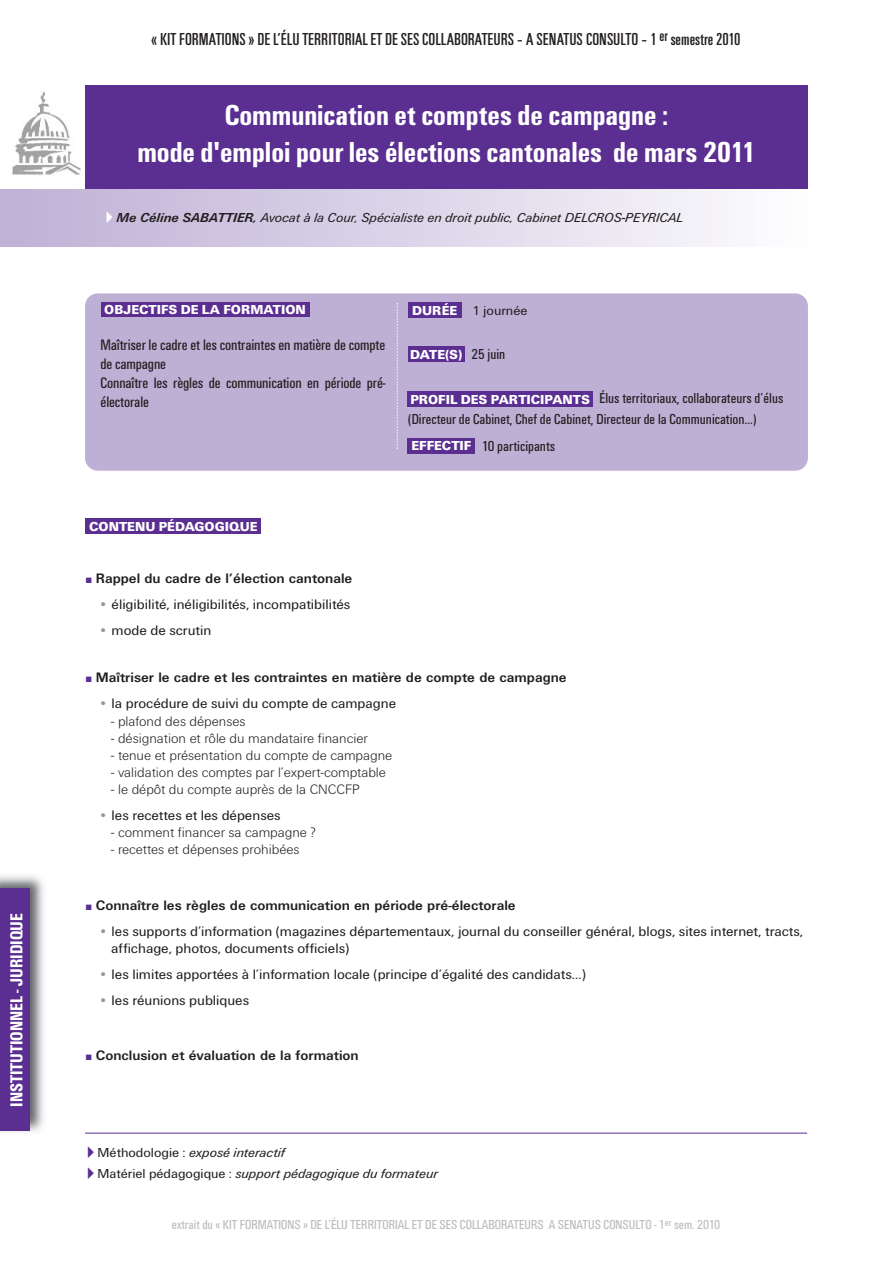
<style>
.page{position:relative;width:893px;height:1263px;background:#fff}
.page>*{position:absolute;margin:0;border:0;box-sizing:border-box;transform-origin:0 0}
.t1{font:700 condensed 30px/36px "Unitus T";color:#fff;text-align:center}
.t2{font:condensed 18px "Unitus T";color:#231f20}
.t3{font:700 condensed 18px "Unitus T";color:#fff}
.t4{font:condensed 15.75px/18.9px "Unitus T";letter-spacing:-.01em;color:#231f20}
.t5{font:condensed 15px/20.5px "Unitus T";color:#231f20}
.t6{font:14.25px/17.1px "Unitus T";color:#231f20}
.t7{font:300 14.25px "Unitus T";color:#231f20}
.t8{font:700 14.25px "Unitus T";color:#231f20}
.t9{font:italic 13.5px "Unitus T";color:#231f20}
.t10{font:condensed 13.5px "Unitus T";color:#bcbdc0}
.t11{font:900 13.5px "Unitus T";color:#fff}
.t12{font:13.5px "Unitus T";color:#231f20}
.s1{font-family:"European Pi Three";font-style:normal;color:#fff}
.s2{font-weight:700}
.s3{color:#939598}
.s4{font-family:"European Pi Three";font-style:normal;color:#5b2e91}
.s5{font-style:normal}
</style>
<div class="page">
<div style="left:0;top:174px;width:808px;height:72px;background:linear-gradient(to right,#bdafd5,#fcfcfd)"></div>
<div style="left:85px;top:293px;width:723px;height:178px;background:#beafd4;border-radius:13px"></div>
<div style="left:85px;top:85px;width:723px;height:104px;background:#5b2e91"></div>
<div style="left:101px;top:302px;width:209px;height:14px;background:#5b2e91"></div>
<div style="left:408px;top:346px;width:57px;height:16px;background:#5b2e91"></div>
<div style="left:408px;top:303px;width:54px;height:15px;background:#5b2e91"></div>
<div style="left:408px;top:438px;width:67px;height:16px;background:#5b2e91"></div>
<div style="left:408px;top:391px;width:185px;height:16px;background:#5b2e91"></div>
<div style="left:86px;top:519px;width:175px;height:15px;background:#5b2e91"></div>
<svg style="left:396px;top:303px;width:2px;height:146px"></svg>
<div style="left:0;top:85px;width:85px;height:104px;background:#fff"></div>
<img style="left:12px;top:91px;width:69px;height:84px">
<hr style="left:85px;top:1133px;width:722px;height:1px;background:#5b2e91">
<img style="left:0;top:875px;width:44px;height:257px">
<div style="left:0;top:889px;width:30px;height:242px;background:#5b2e91"></div>
<p class="t3" style="left:6px;top:1107px;width:195px;rotate:-90deg">INSTITUTIONNEL - JURIDIQUE</p>
<p class="t2" style="left:151px;top:28px;width:591px">« KIT FORMATIONS » DEL’ÉLU TERRITORIAL ET DE SES COLLABORATEURS – A SENATUS CONSULTO– 1 <sup>er</sup> semestre2010</p>
<h1 class="t1" style="left:137px;top:97px;width:620px">Communication et comptes de campagne :<br>mode d'emploi pour les élections cantonales de mars 2011</h1>
<p class="t9" style="left:106px;top:209px;width:578px"><span class="s1">-</span> <span class="s2">Me Céline SABATTIER,</span> Avocat à la Cour, Spécialiste en droit public, Cabinet DELCROS-PEYRICAL</p>
<p class="t11" style="left:412px;top:302px;width:47px">DURÉE</p>
<p class="t11" style="left:104px;top:301px;width:203px">OBJECTIFS DE LA FORMATION</p>
<p class="t12" style="left:472px;top:302px;width:57px">1 journée</p>
<p class="t5" style="left:471px;top:343px;width:35px">25 juin</p>
<p class="t5" style="left:408px;top:388px;width:377px;text-indent:192px">Élus territoriaux, collaborateurs d’élus (Directeur de Cabinet, Chef de Cabinet, Directeur de la Communication…)</p>
<p class="t5" style="left:482px;top:435px;width:75px">10 participants</p>
<p class="t4" style="left:101px;top:336px;width:286px">Maîtriser le cadre et les contraintes en matière de compte de campagne<br>Connaître les règles de communication en période pré&shy;électorale</p>
<p class="t11" style="left:410px;top:346px;width:54px">DATE(S)</p>
<p class="t11" style="left:410px;top:391px;width:181px">PROFIL DES PARTICIPANTS</p>
<p class="t11" style="left:411px;top:438px;width:61px">EFFECTIF</p>
<p class="t11" style="left:89px;top:518px;width:170px">CONTENU PÉDAGOGIQUE</p>
<p class="t8" style="left:96px;top:570px;width:258px">Rappel du cadre de l’élection cantonale</p>
<p class="t6" style="left:99px;top:595px;width:253px"><span class="s3">•</span> éligibilité, inéligibilités, incompatibilités</p>
<p class="t6" style="left:99px;top:622px;width:114px"><span class="s3">•</span> mode de scrutin</p>
<p class="t8" style="left:96px;top:669px;width:472px">Maîtriser le cadre et les contraintes en matière de compte de campagne</p>
<p class="t6" style="left:99px;top:695px;width:299px"><span class="s3">•</span> la procédure de suivi du compte de campagne</p>
<p class="t7" style="left:111px;top:712px;width:136px">- plafond des dépenses</p>
<p class="t7" style="left:111px;top:729px;width:258px">- désignation et rôle du mandataire financier</p>
<p class="t7" style="left:111px;top:746px;width:283px">- tenue et présentation du compte de campagne</p>
<p class="t7" style="left:111px;top:763px;width:276px">- validation des comptes par l’expert-comptable</p>
<p class="t7" style="left:111px;top:781px;width:250px">- le dépôt du compte auprès de la CNCCFP</p>
<p class="t6" style="left:99px;top:806px;width:184px"><span class="s3">•</span> les recettes et les dépenses</p>
<p class="t7" style="left:111px;top:824px;width:206px">- comment financer sa campagne ?</p>
<p class="t7" style="left:111px;top:841px;width:190px">- recettes et dépenses prohibées</p>
<p class="t8" style="left:96px;top:896px;width:421px">Connaître les règles de communication en période pré-électorale</p>
<p class="t6" style="left:111px;top:922px;width:693px;text-indent:-13px"><span class="s3">•</span> les supports d’information (magazines départementaux, journal du conseiller général, blogs, sites internet, tracts, affichage, photos, documents officiels)</p>
<p class="t6" style="left:99px;top:965px;width:489px"><span class="s3">•</span> les limites apportées à l’information locale (principe d’égalité des candidats…)</p>
<p class="t6" style="left:99px;top:991px;width:152px"><span class="s3">•</span> les réunions publiques</p>
<p class="t8" style="left:96px;top:1047px;width:264px">Conclusion et évaluation de la formation</p>
<p class="t9" style="left:87px;top:1144px;width:199px"><span class="s4">-</span> <span class="s5">Méthodologie :</span> exposé interactif</p>
<p class="t9" style="left:87px;top:1165px;width:352px"><span class="s4">-</span> <span class="s5">Matériel pédagogique :</span> support pédagogique du formateur</p>
<p class="t10" style="left:172px;top:1217px;width:550px">extrait du « KIT FORMATIONS » DE L’ÉLU TERRITORIAL ET DE SES COLLABORATEURS A SENATUS CONSULTO - 1<sup>er</sup> sem. 2010</p>
</div>
